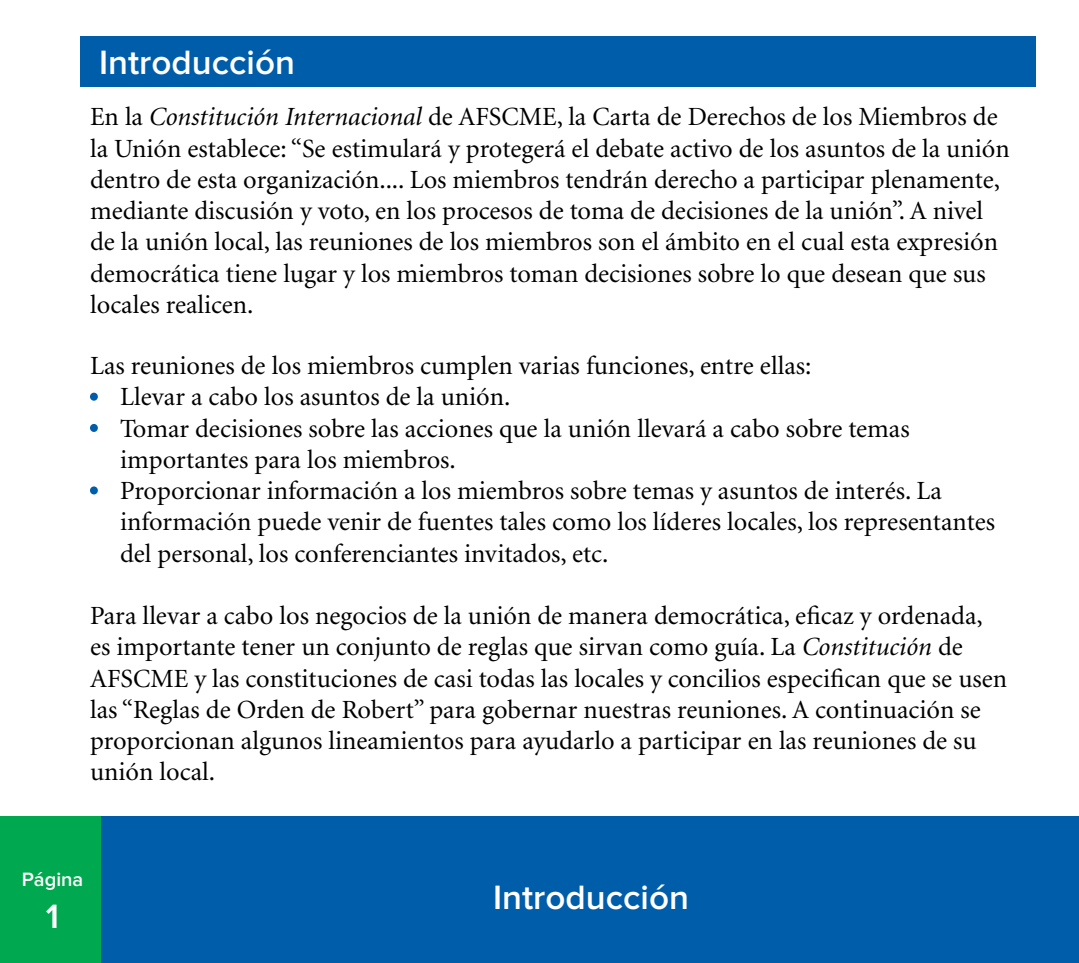
<style>
.page{position:relative;width:1079px;height:963px;background:#fff}
.page>*{position:absolute;margin:0;border:0;box-sizing:border-box;transform-origin:0 0}
.t1{font:600 35px "Proxima Nova";color:#fff}
.t2{font:26.25px/31.2px "Minion";color:#000}
.t3{font:600 20px "Proxima Nova";color:#fff}
.s1{font-style:italic}
.s2{color:#005daa}
</style>
<div class="page">
<div style="left:0;top:817px;width:1078px;height:146px;background:#005daa"></div>
<div style="left:0;top:817px;width:100px;height:146px;background:#00a94f"></div>
<div style="left:90px;top:393px;width:8px;height:8px;border:2px solid #005daa;border-radius:50%"></div>
<div style="left:90px;top:424px;width:8px;height:8px;border:2px solid #005daa;border-radius:50%"></div>
<div style="left:90px;top:486px;width:8px;height:8px;border:2px solid #005daa;border-radius:50%"></div>
<div style="left:80px;top:36px;width:955px;height:51px;background:#005daa"></div>
<h1 class="t1" style="left:99px;top:46px;width:197px">Introducción</h1>
<p class="t2" style="left:90px;top:102px;width:920px">En la <span class="s1">Constitución Internacional</span> de AFSCME, la Carta de Derechos de los Miembros de la Unión establece: “Se estimulará y protegerá el debate activo de los asuntos de la unión dentro de esta organización.... Los miembros tendrán derecho a participar plenamente, mediante discusión y voto, en los procesos de toma de decisiones de la unión”. A nivel de la unión local, las reuniones de los miembros son el ámbito en el cual esta expresión democrática tiene lugar y los miembros toman decisiones sobre lo que desean que sus locales realicen.</p>
<p class="t2" style="left:90px;top:351px;width:722px">Las reuniones de los miembros cumplen varias funciones, entre ellas:</p>
<p class="t2" style="left:90px;top:382px;width:422px"><span class="s2">•</span> Llevar a cabo los asuntos de la unión.</p>
<p class="t2" style="left:120px;top:414px;width:790px;text-indent:-30px"><span class="s2">•</span> Tomar decisiones sobre las acciones que la unión llevará a cabo sobre temas importantes para los miembros.</p>
<p class="t2" style="left:120px;top:476px;width:876px;text-indent:-30px"><span class="s2">•</span> Proporcionar información a los miembros sobre temas y asuntos de interés. La información puede venir de fuentes tales como los líderes locales, los representantes del personal, los conferenciantes invitados, etc.</p>
<p class="t2" style="left:90px;top:601px;width:918px">Para llevar a cabo los negocios de la unión de manera democrática, eficaz y ordenada, es importante tener un conjunto de reglas que sirvan como guía. La <span class="s1">Constitución</span> de AFSCME y las constituciones de casi todas las locales y concilios especifican que se usen las “Reglas de Orden de Robert” para gobernar nuestras reuniones. A continuación se proporcionan algunos lineamientos para ayudarlo a participar en las reuniones de su unión local.</p>
<p class="t3" style="left:22px;top:870px;width:63px">Página</p>
<h1 class="t1" style="left:46px;top:900px;width:15px">1</h1>
<h1 class="t1" style="left:493px;top:881px;width:197px">Introducción</h1>
</div>
